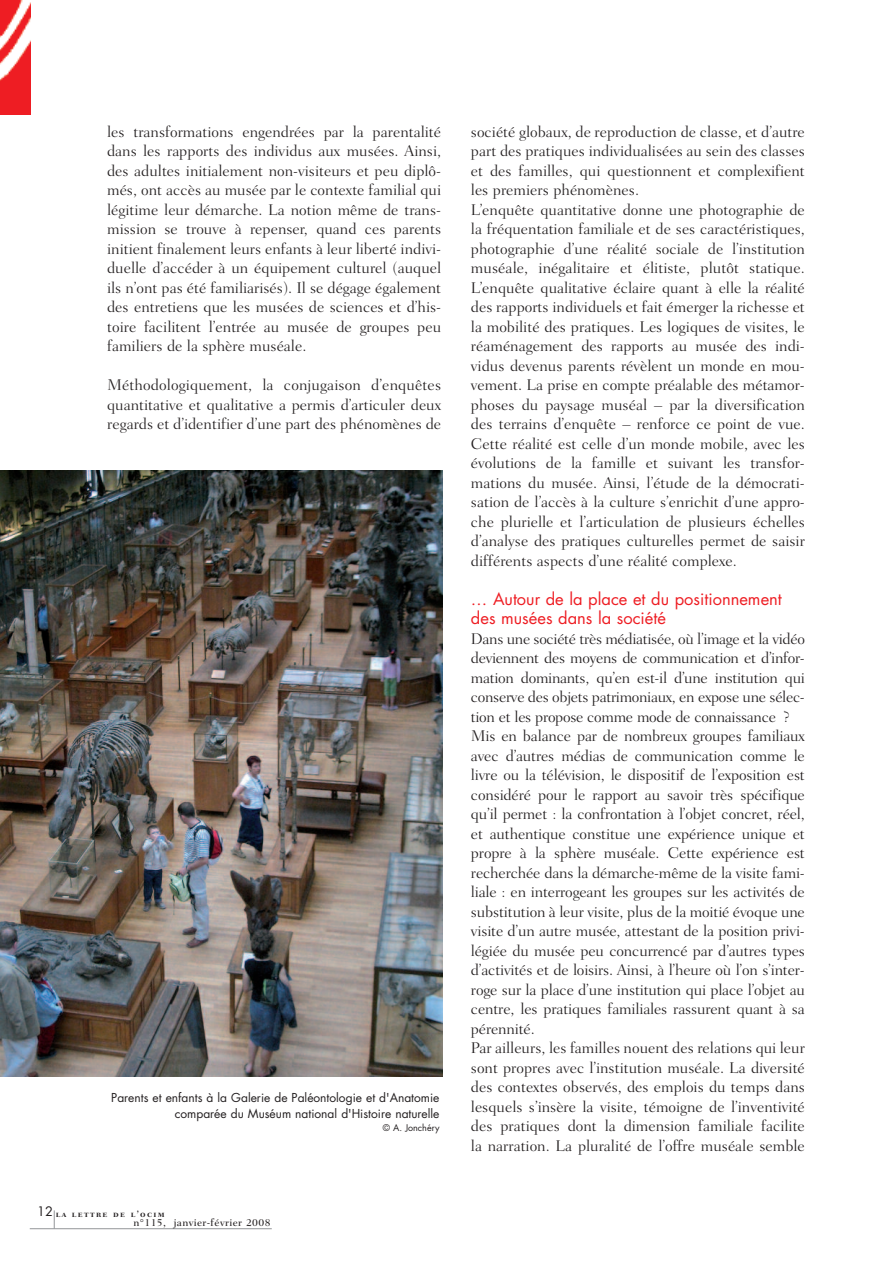
<style>
.page{position:relative;width:893px;height:1263px;background:#fff}
.page>*{position:absolute;margin:0;border:0;box-sizing:border-box;transform-origin:0 0}
.t1{font:16.5px/19.5px "Futura";color:#ee1d23}
.t2{font:300 15.75px/19.5px "Fairfield LH";color:#231f20;text-align:justify}
.t3{font:12px/15.8px "Futura";color:#231f20;text-align:right}
.t4{font:500 10.5px "Fairfield LH";letter-spacing:.04em;color:#231f20}
.t5{font:9px "Fairfield LH Bold SC";letter-spacing:.15em;color:#231f20}
.t6{font:9px "Futura";color:#231f20}
.s1{font-family:"Futura";font-size:12.75px}
</style>
<div class="page">
<svg style="left:54px;top:1210px;width:1px;height:18px"></svg>
<hr style="left:30px;top:1228px;width:242px;height:1px;background:#939598">
<img style="left:0;top:0;width:30px;height:114px">
<img style="left:0;top:471px;width:442px;height:605px">
<p class="t2" style="left:107px;top:123px;width:335px">les transformations engendrées par la parentalité dans les rapports des individus aux musées. Ainsi, des adultes initialement non-visiteurs et peu diplô&shy;més, ont accès au musée par le contexte familial qui légitime leur démarche. La notion même de trans&shy;mission se trouve à repenser, quand ces parents initient finalement leurs enfants à leur liberté indivi&shy;duelle d’accéder à un équipement culturel (auquel ils n’ont pas été familiarisés). Il se dégage également des entretiens que les musées de sciences et d’his&shy;toire facilitent l’entrée au musée de groupes peu familiers de la sphère muséale.</p>
<p class="t2" style="left:107px;top:376px;width:335px">Méthodologiquement, la conjugaison d’enquêtes quantitative et qualitative a permis d’articuler deux regards et d’identifier d’une part des phénomènes de</p>
<p class="t3" style="left:111px;top:1090px;width:330px">Parents et enfants à la Galerie de Paléontologie et d'Anatomie comparée du Muséum national d'Histoire naturelle</p>
<p class="t6" style="left:383px;top:1123px;width:58px">© A. Jonchéry</p>
<p class="t5" style="left:37px;top:1210px;width:129px"><span class="s1">12</span> la lettre de l’ocim</p>
<p class="t4" style="left:133px;top:1218px;width:139px">n°115, janvier-février 2008</p>
<p class="t2" style="left:471px;top:123px;width:335px;text-align:left">société globaux, de reproduction de classe, et d’autre part des pratiques individualisées au sein des classes et des familles, qui questionnent et complexifient les premiers phénomènes.<br>L’enquête quantitative donne une photographie de la fréquentation familiale et de ses caractéristiques, photographie d’une réalité sociale de l’institution muséale, inégalitaire et élitiste, plutôt statique.<br>L’enquête qualitative éclaire quant à elle la réalité des rapports individuels et fait émerger la richesse et la mobilité des pratiques. Les logiques de visites, le réaménagement des rapports au musée des indi&shy;vidus devenus parents révèlent un monde en mou&shy;vement. La prise en compte préalable des métamor&shy;phoses du paysage muséal – par la diversification des terrains d’enquête – renforce ce point de vue.<br>Cette réalité est celle d’un monde mobile, avec les évolutions de la famille et suivant les transfor&shy;mations du musée. Ainsi, l’étude de la démocrati&shy;sation de l’accès à la culture s’enrichit d’une appro&shy;che plurielle et l’articulation de plusieurs échelles d’analyse des pratiques culturelles permet de saisir différents aspects d’une réalité complexe.</p>
<p class="t1" style="left:471px;top:590px;width:312px">… Autour de la place et du positionnement des musées dans la société</p>
<p class="t2" style="left:471px;top:630px;width:335px;text-align:left">Dans une société très médiatisée, où l’image et la vidéo deviennent des moyens de communication et d’infor&shy;mation dominants, qu’en est-il d’une institution qui conserve des objets patrimoniaux, en expose une sélec&shy;tion et les propose comme mode de connaissance ?<br>Mis en balance par de nombreux groupes familiaux avec d’autres médias de communication comme le livre ou la télévision, le dispositif de l’exposition est considéré pour le rapport au savoir très spécifique qu’il permet : la confrontation à l’objet concret, réel, et authentique constitue une expérience unique et propre à la sphère muséale. Cette expérience est recherchée dans la démarche-même de la visite fami&shy;liale : en interrogeant les groupes sur les activités de substitution à leur visite, plus de la moitié évoque une visite d’un autre musée, attestant de la position privi&shy;légiée du musée peu concurrencé par d’autres types d’activités et de loisirs. Ainsi, à l’heure où l’on s’inter&shy;roge sur la place d’une institution qui place l’objet au centre, les pratiques familiales rassurent quant à sa pérennité.<br>Par ailleurs, les familles nouent des relations qui leur sont propres avec l’institution muséale. La diversité des contextes observés, des emplois du temps dans lesquels s’insère la visite, témoigne de l’inventivité des pratiques dont la dimension familiale facilite la narration. La pluralité de l’offre muséale semble</p>
</div>
